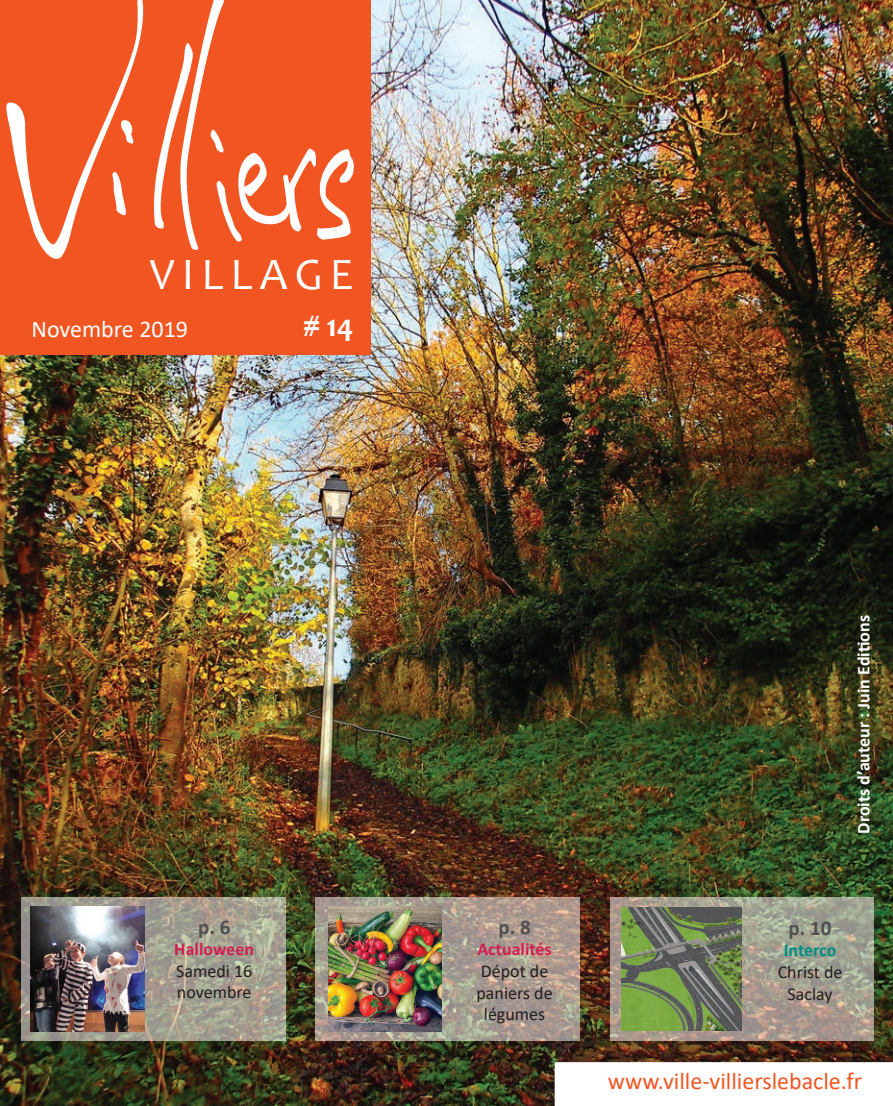
<style>
.page{position:relative;width:893px;height:1106px;background:#fff}
.page>*{position:absolute;margin:0;border:0;box-sizing:border-box;transform-origin:0 0}
.t1{font:45px "Candara";letter-spacing:.16em;color:#fff}
.t2{font:700 31.5px "Candara";color:#fff}
.t3{font:24px "Calibri";color:#f15622}
.t4{font:24px "Calibri";color:#fff}
.t5{font:700 21px "Calibri";color:#505052}
.t6{font:18px/21.6px "Calibri";color:#231f20;text-align:center}
.t7{font:700 18px "Calibri";color:#fff}
.t8{font:700 18px "Calibri";color:#d21f51}
.t9{font:700 18px "Calibri";letter-spacing:-.005em;color:#008e84}
</style>
<div class="page">
<img style="left:0;top:0;width:893px;height:1106px">
<div style="left:0;top:0;width:370px;height:354px;background:#f15622"></div>
<img style="left:6px;top:0;width:348px;height:259px">
<img style="left:205px;top:259px;width:147px;height:1px">
<svg style="left:555px;top:1062px;width:338px;height:44px"></svg>
<img style="left:22px;top:897px;width:264px;height:143px">
<img style="left:610px;top:897px;width:264px;height:143px">
<img style="left:316px;top:897px;width:263px;height:143px">
<img style="left:31px;top:906px;width:114px;height:126px">
<img style="left:622px;top:907px;width:119px;height:123px">
<img style="left:328px;top:906px;width:114px;height:126px">
<h1 class="t1" style="left:150px;top:246px;width:205px">VILLAGE</h1>
<h3 class="t4" style="left:32px;top:312px;width:158px">Novembre 2019</h3>
<h2 class="t2" style="left:304px;top:306px;width:52px"># 14</h2>
<p class="t5" style="left:198px;top:911px;width:34px">p. 6</p>
<p class="t8" style="left:174px;top:936px;width:81px">Halloween</p>
<p class="t6" style="left:176px;top:959px;width:78px;text-align:left">Samedi 16 novembre</p>
<p class="t5" style="left:498px;top:912px;width:34px">p. 8</p>
<p class="t8" style="left:477px;top:936px;width:76px">Actualités</p>
<p class="t6" style="left:476px;top:959px;width:78px">Dépot de paniers de légumes</p>
<p class="t7" style="left:851px;top:833px;width:220px;rotate:-90deg">Droits d’auteur : Juin Editions</p>
<p class="t5" style="left:789px;top:913px;width:44px">p. 10</p>
<p class="t9" style="left:784px;top:937px;width:54px">Interco</p>
<p class="t6" style="left:778px;top:960px;width:66px">Christ de<br>Saclay</p>
<h3 class="t3" style="left:608px;top:1064px;width:256px">www.ville-villierslebacle.fr</h3>
</div>
